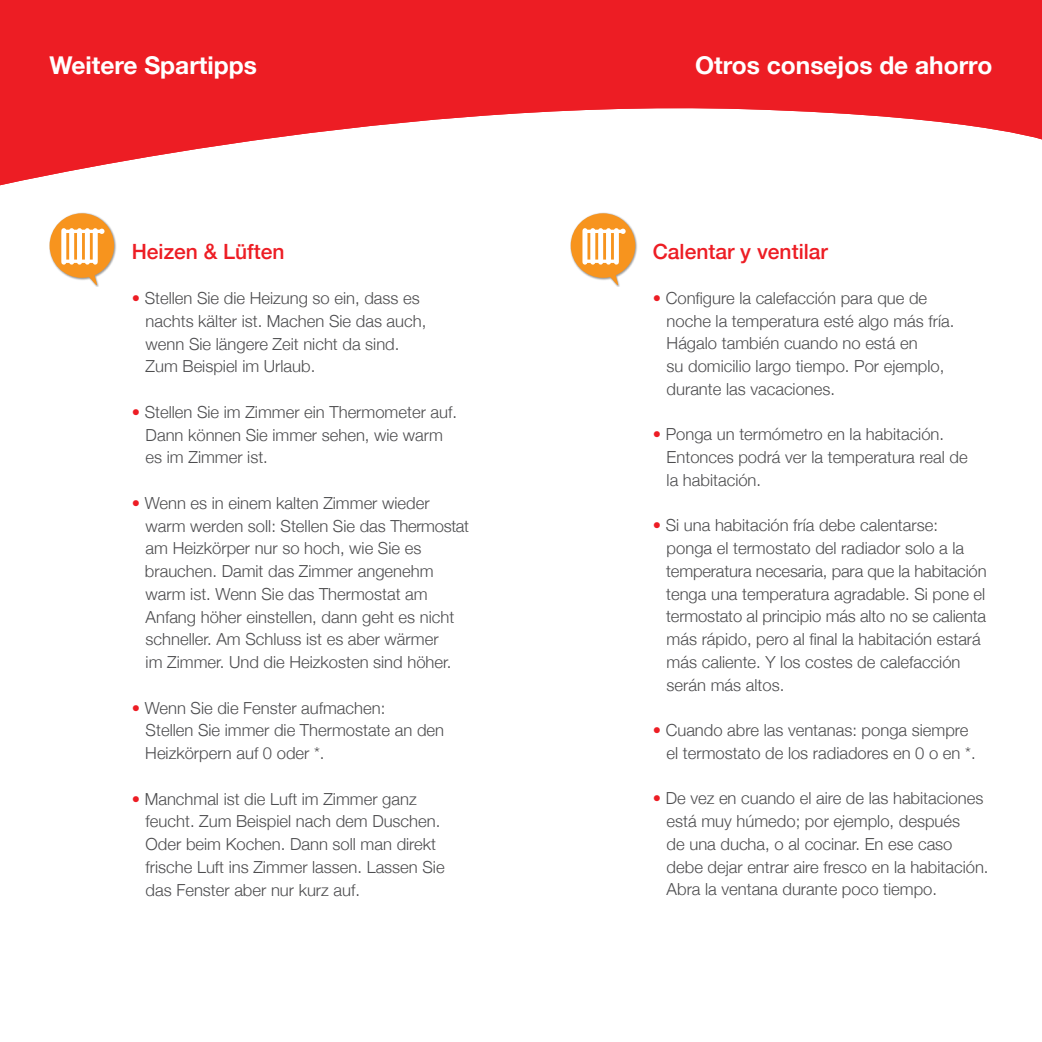
<style>
.page{position:relative;width:1042px;height:1042px;background:#fff}
.page>*{position:absolute;margin:0;border:0;box-sizing:border-box;transform-origin:0 0}
.t1{font:700 24.5px "Helvetica Neue";color:#fff}
.t2{font:500 21px "Helvetica Neue";color:#ed1d24}
.t3{font:300 16.62px/22.8px "Helvetica Neue";color:#4d4d4f}
.s1{color:#ed1d24}
</style>
<div class="page">
<svg style="left:0;top:0;width:1042px;height:186px;fill:#ed1d24"></svg>
<div style="left:49px;top:212px;width:67px;height:75px;background:#000;opacity:.4"></div>
<svg style="left:50px;top:213px;width:64px;height:72px"></svg>
<div style="left:570px;top:212px;width:67px;height:75px;background:#000;opacity:.4"></div>
<svg style="left:571px;top:213px;width:64px;height:72px"></svg>
<h1 class="t1" style="left:50px;top:46px;width:209px">Weitere Spartipps</h1>
<h1 class="t1" style="left:695px;top:46px;width:299px">Otros consejos de ahorro</h1>
<p class="t2" style="left:132px;top:234px;width:154px">Heizen &amp; Lüften</p>
<p class="t2" style="left:653px;top:234px;width:177px">Calentar y ventilar</p>
<p class="t3" style="left:146px;top:285px;width:282px;text-indent:-14px"><span class="s1">•</span> Stellen Sie die Heizung so ein, dass es nachts kälter ist. Machen Sie das auch, wenn Sie längere Zeit nicht da sind.<br>Zum Beispiel im Urlaub.</p>
<p class="t3" style="left:146px;top:399px;width:313px;text-indent:-14px"><span class="s1">•</span> Stellen Sie im Zimmer ein Thermometer auf.<br>Dann können Sie immer sehen, wie warm es im Zimmer ist.</p>
<p class="t3" style="left:145px;top:490px;width:326px;text-indent:-13px"><span class="s1">•</span> Wenn es in einem kalten Zimmer wieder warm werden soll: Stellen Sie das Thermostat am Heizkörper nur so hoch, wie Sie es brauchen. Damit das Zimmer angenehm warm ist. Wenn Sie das Thermostat am Anfang höher einstellen, dann geht es nicht schneller. Am Schluss ist es aber wärmer<br>im Zimmer. Und die Heizkosten sind höher.</p>
<p class="t3" style="left:145px;top:695px;width:300px;text-indent:-14px"><span class="s1">•</span> Wenn Sie die Fenster aufmachen:<br>Stellen Sie immer die Thermostate an den<br>Heizkörpern auf 0 oder *.</p>
<p class="t3" style="left:146px;top:786px;width:300px;text-indent:-14px"><span class="s1">•</span> Manchmal ist die Luft im Zimmer ganz feucht. Zum Beispiel nach dem Duschen.<br>Oder beim Kochen. Dann soll man direkt frische Luft ins Zimmer lassen. Lassen Sie das Fenster aber nur kurz auf.</p>
<p class="t3" style="left:666px;top:285px;width:289px;text-indent:-14px"><span class="s1">•</span> Configure la calefacción para que de noche la temperatura esté algo más fría.<br>Hágalo también cuando no está en<br>su domicilio largo tiempo. Por ejemplo, durante las vacaciones.</p>
<p class="t3" style="left:666px;top:422px;width:302px;text-indent:-14px"><span class="s1">•</span> Ponga un termómetro en la habitación.<br>Entonces podrá ver la temperatura real de la habitación.</p>
<p class="t3" style="left:666px;top:513px;width:322px;text-indent:-13px"><span class="s1">•</span> Si una habitación fría debe calentarse: ponga el termostato del radiador solo a la temperatura necesaria, para que la habitación tenga una temperatura agradable. Si pone el termostato al principio más alto no se calienta más rápido, pero al final la habitación estará más caliente. Y los costes de calefacción serán más altos.</p>
<p class="t3" style="left:666px;top:718px;width:310px;text-indent:-14px"><span class="s1">•</span> Cuando abre las ventanas: ponga siempre el termostato de los radiadores en 0 o en *.</p>
<p class="t3" style="left:666px;top:786px;width:323px;text-indent:-14px"><span class="s1">•</span> De vez en cuando el aire de las habitaciones está muy húmedo; por ejemplo, después<br>de una ducha, o al cocinar. En ese caso debe dejar entrar aire fresco en la habitación.<br>Abra la ventana durante poco tiempo.</p>
</div>
